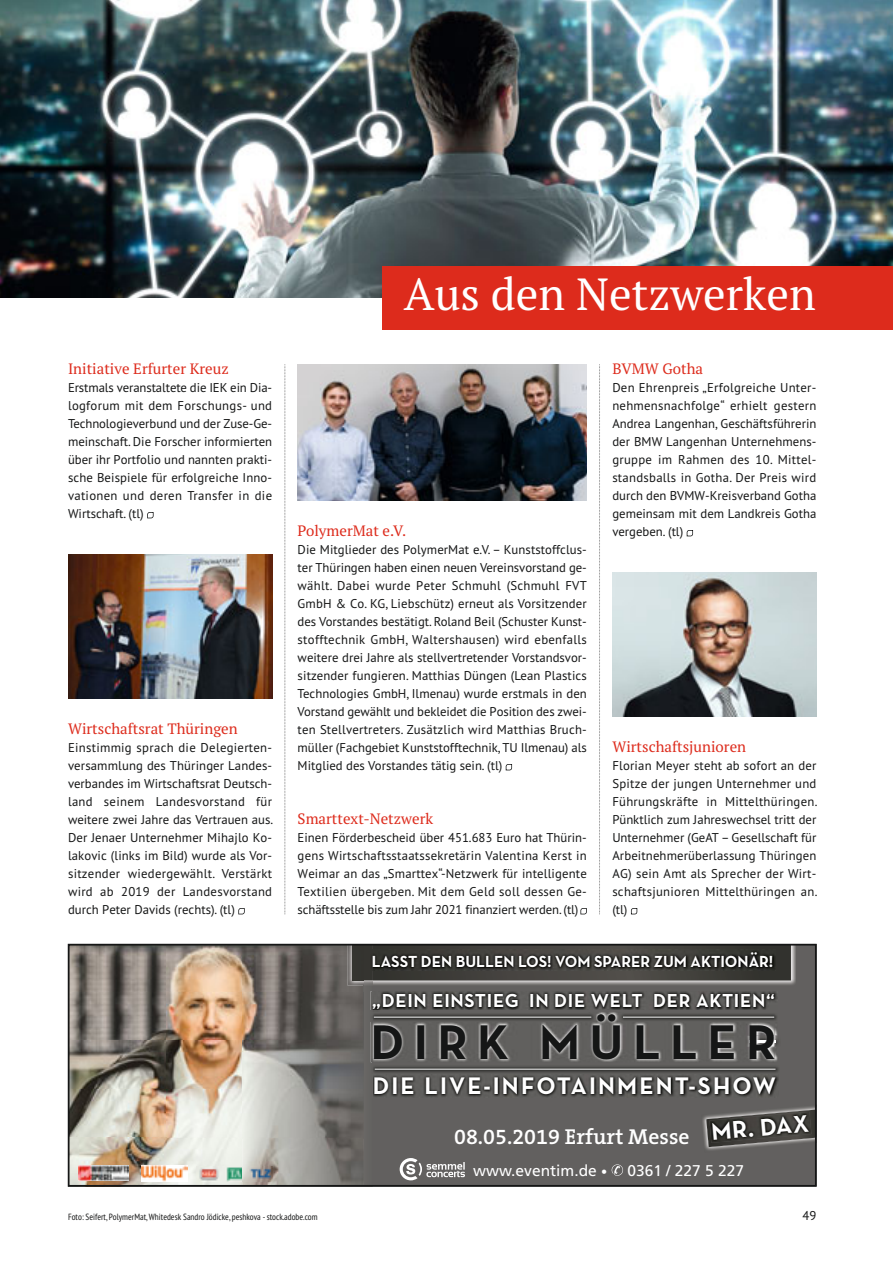
<style>
.page{position:relative;width:893px;height:1263px;background:#fff}
.page>*{position:absolute;margin:0;border:0;box-sizing:border-box;transform-origin:0 0}
.t1{font:700 49.5px "Neutra Text";letter-spacing:.19em;color:#151616}
.t2{font:45px "PT Serif";color:#fff}
.t3{font:700 24.6px "Neutra Text";color:#fff}
.t4{font:700 24.45px "Neutra Text";letter-spacing:.085em;color:#fff}
.t5{font:600 21.75px "The Serif B6";color:#fff}
.t6{font:700 19.2px "Neutra Text";letter-spacing:.035em;color:#fff}
.t7{font:700 16.35px "Neutra Text";color:#fff}
.t8{font:15.6px "Frutiger";color:#fff}
.t9{font:15px "PT Serif";color:#dd2b1c}
.t10{font:12.75px/18px "PT Sans";color:#151616;text-align:justify}
.t11{font:condensed 9px "PT Sans";color:#151616}
</style>
<div class="page">
<img style="left:71px;top:947px;width:293px;height:191px">
<img style="left:71px;top:1138px;width:171px;height:45px">
<div style="left:373px;top:944px;width:443px;height:242px;background:#62605f"></div>
<img style="left:702px;top:1106px;width:111px;height:44px">
<svg style="left:706px;top:1109px;width:107px;height:38px"></svg>
<img style="left:709px;top:1112px;width:102px;height:31px">
<div style="left:364px;top:986px;width:9px;height:197px;background:#666462"></div>
<img style="left:242px;top:1138px;width:122px;height:45px">
<img style="left:373px;top:947px;width:423px;height:38px">
<svg style="left:364px;top:980px;width:9px;height:6px"></svg>
<img style="left:348px;top:947px;width:16px;height:39px">
<img style="left:353px;top:947px;width:438px;height:33px">
<img style="left:370px;top:950px;width:405px;height:20px">
<img style="left:371px;top:991px;width:407px;height:71px">
<svg style="left:774px;top:1036px;width:4px;height:11px"></svg>
<img style="left:374px;top:1014px;width:400px;height:45px">
<img style="left:745px;top:1036px;width:29px;height:11px">
<img style="left:750px;top:1040px;width:24px;height:2px">
<img style="left:371px;top:1074px;width:407px;height:23px">
<img style="left:373px;top:1011px;width:404px;height:1px">
<img style="left:373px;top:1013px;width:222px;height:8px">
<svg style="left:370px;top:1011px;width:3px;height:10px"></svg>
<img style="left:374px;top:1014px;width:221px;height:7px">
<hr style="left:374px;top:1017px;width:217px;height:1px;background:#fff">
<img style="left:619px;top:1013px;width:159px;height:8px">
<img style="left:619px;top:1014px;width:155px;height:7px">
<hr style="left:623px;top:1017px;width:151px;height:1px;background:#fff">
<img style="left:373px;top:1066px;width:406px;height:7px">
<svg style="left:371px;top:1065px;width:2px;height:8px"></svg>
<hr style="left:375px;top:1069px;width:400px;height:1px;background:#fff">
<svg style="left:400px;top:1158px;width:65px;height:22px"></svg>
<svg style="left:612px;top:1164px;width:11px;height:12px"></svg>
<img style="left:197px;top:1166px;width:76px;height:15px">
<img style="left:79px;top:1165px;width:49px;height:15px">
<img style="left:142px;top:1165px;width:46px;height:16px">
<div style="left:68px;top:944px;width:748px;height:242px;border:1px solid #151616"></div>
<svg style="left:147px;top:512px;width:7px;height:6px"></svg>
<svg style="left:238px;top:908px;width:7px;height:6px"></svg>
<svg style="left:687px;top:530px;width:6px;height:6px"></svg>
<svg style="left:631px;top:908px;width:6px;height:6px"></svg>
<svg style="left:506px;top:764px;width:6px;height:6px"></svg>
<svg style="left:580px;top:908px;width:7px;height:6px"></svg>
<svg style="left:285px;top:364px;width:1px;height:551px"></svg>
<svg style="left:599px;top:364px;width:1px;height:551px"></svg>
<img style="left:298px;top:365px;width:289px;height:135px">
<img style="left:68px;top:554px;width:204px;height:144px">
<img style="left:0;top:0;width:893px;height:298px">
<div style="left:383px;top:266px;width:510px;height:64px;background:#dd2b1c"></div>
<img style="left:612px;top:572px;width:204px;height:144px">
<p class="t9" style="left:68px;top:363px;width:162px">Initiative Erfurter Kreuz</p>
<p class="t10" style="left:68px;top:380px;width:206px">Erstmals veranstaltete die IEK ein Dia - logforum mit dem Forschungs- und Technologieverbund und der Zuse-Ge - meinschaft. Die Forscher informierten über ihr Portfolio und nannten prakti&shy;sche Beispiele für erfolgreiche Inno - va tionen und deren Transfer in die Wirt schaft. (tl)</p>
<p class="t9" style="left:68px;top:723px;width:171px">Wirtschaftsrat Thüringen</p>
<p class="t10" style="left:68px;top:740px;width:207px">Einstimmig sprach die Delegierten - versammlung des Thüringer Landes - verbandes im Wirtschaftsrat Deutsch - land seinem Landesvorstand für wei tere zwei Jahre das Vertrauen aus.<br>Der Jenaer Unternehmer Mihajlo Ko - la kovic (links im Bild) wurde als Vor - sitzender wiedergewählt. Verstärkt wird ab 2019 der Landesvorstand durch Peter Davids (rechts). (tl)</p>
<h2 class="t2" style="left:404px;top:276px;width:413px">Aus den Netzwerken</h2>
<p class="t9" style="left:298px;top:525px;width:110px">PolymerMat e.V.</p>
<p class="t10" style="left:298px;top:542px;width:291px">Die Mitglieder des PolymerMat e.V. – Kunststoffclus - ter Thüringen haben einen neuen Vereinsvorstand ge&shy;wählt. Dabei wurde Peter Schmuhl (Schmuhl FVT GmbH &amp; Co. KG, Liebschütz) erneut als Vorsitzender des Vorstandes bestätigt. Roland Beil (Schuster Kunst - stofftechnik GmbH, Waltershausen) wird ebenfalls weitere drei Jahre als stellvertretender Vorstands vor - sit zender fungieren. Matthias Düngen (Lean Plastics Technologies GmbH, Ilmenau) wurde erstmals in den Vorstand gewählt und bekleidet die Position des zwei&shy;ten Stellvertreters. Zusätzlich wird Matthias Bruch - müller (Fachgebiet Kunststofftechnik, TU Ilmenau) als Mitglied des Vorstandes tätig sein. (tl)</p>
<p class="t9" style="left:298px;top:813px;width:137px">Smarttext-Netzwerk</p>
<p class="t10" style="left:298px;top:830px;width:291px">Einen Förderbescheid über 451.683 Euro hat Thü rin - gens Wirtschaftsstaatssekretärin Valentina Kerst in Weimar an das „Smarttex“-Netzwerk für intelligente Textilien übergeben. Mit dem Geld soll dessen Ge - schäfts stelle bis zum Jahr 2021 finanziert werden. (tl)</p>
<p class="t9" style="left:612px;top:363px;width:92px">BVMW Gotha</p>
<p class="t10" style="left:612px;top:380px;width:206px">Den Ehrenpreis „Erfolgreiche Unter - nehmensnachfolge“ erhielt gestern Andrea Langenhan, Geschäftsführerin der BMW Langenhan Unternehmens - gruppe im Rahmen des 10. Mittel - stands balls in Gotha. Der Preis wird durch den BVMW-Kreisverband Gotha gemeinsam mit dem Landkreis Gotha vergeben. (tl)</p>
<p class="t9" style="left:612px;top:741px;width:135px">Wirtschaftsjunioren</p>
<p class="t10" style="left:612px;top:758px;width:207px">Florian Meyer steht ab sofort an der Spit ze der jungen Unternehmer und Führungskräfte in Mittelthüringen.<br>Pünktlich zum Jahreswechsel tritt der Unternehmer (GeAT – Gesellschaft für Arbeitnehmerüberlassung Thüringen AG) sein Amt als Sprecher der Wirt - schafts junioren Mittelthüringen an. (tl)</p>
<p class="t7" style="left:372px;top:956px;width:403px">LASST DEN BULLEN LOS! VOM SPARER ZUM AKTIONÄR!</p>
<h3 class="t6" style="left:372px;top:994px;width:404px">„DEIN EINSTIEG IN DIE WELT DER AKTIEN“</h3>
<h1 class="t1" style="left:370px;top:1025px;width:408px">DIRK MÜLLER</h1>
<h3 class="t4" style="left:373px;top:1077px;width:405px">DIE LIVE-INFOTAINMENT-SHOW</h3>
<h3 class="t5" style="left:454px;top:1126px;width:237px">08.05.2019 Erfurt Messe</h3>
<h3 class="t3" style="left:711px;top:1123px;width:99px;rotate:-5deg">MR. DAX</h3>
<p class="t8" style="left:473px;top:1164px;width:125px">www.eventim.de</p>
<p class="t8" style="left:627px;top:1164px;width:118px">0361 / 227 5 227</p>
<p class="t11" style="left:68px;top:1214px;width:251px">Foto: Seifert, PolymerMat, Whitedesk Sandro Jödicke, peshkova - stock.adobe.com</p>
<p class="t10" style="left:802px;top:1208px;width:15px">49</p>
</div>
